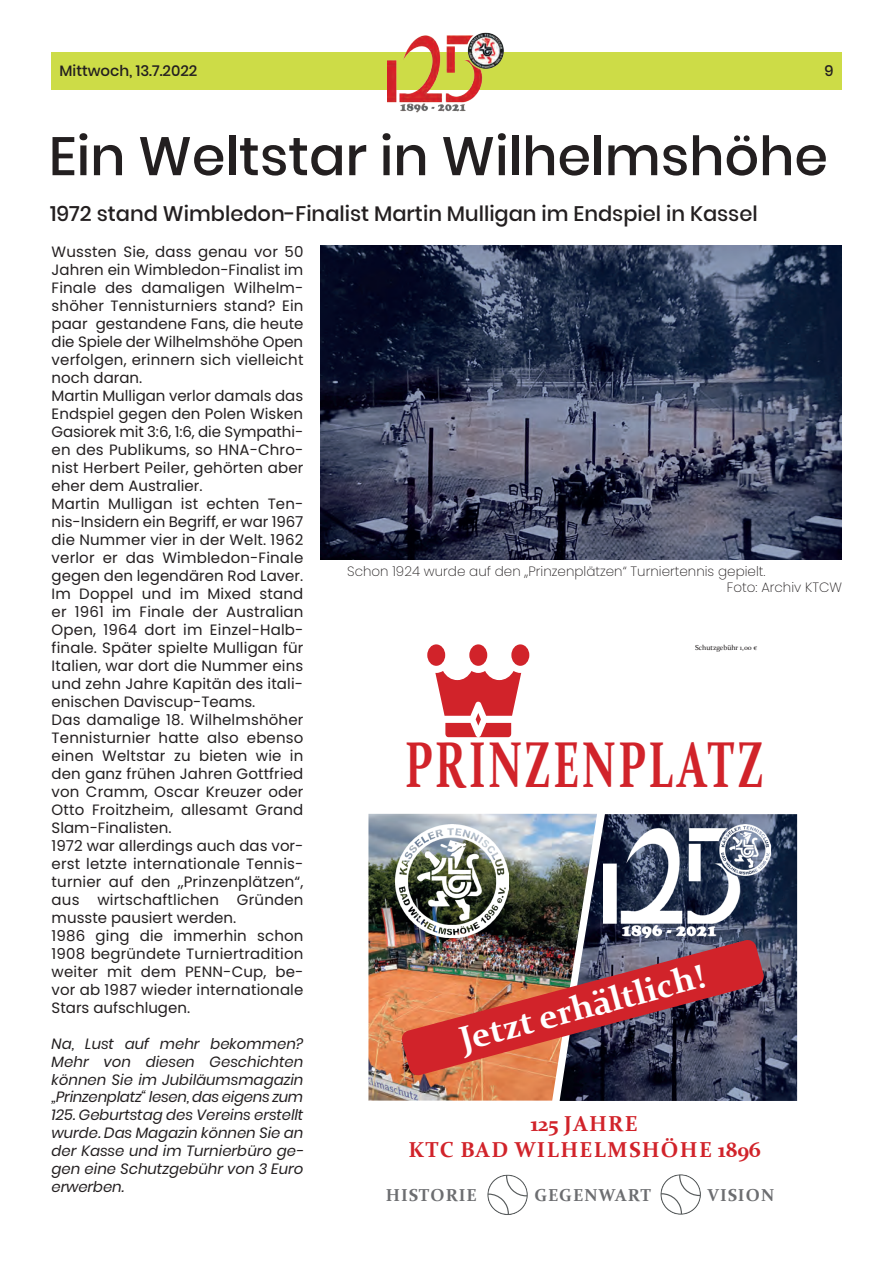
<style>
.page{position:relative;width:893px;height:1263px;background:#fff}
.page>*{position:absolute;margin:0;border:0;box-sizing:border-box;transform-origin:0 0}
.t1{font:700 64.8px "Constantia";letter-spacing:.06em;color:#d1232a;scale:.68 1}
.t2{font:500 54px "Poppins";color:#231f20}
.t3{font:700 34.5px "Constantia";color:#fff}
.t4{font:700 21.6px/26px "Constantia";letter-spacing:.06em;color:#d1232a;text-align:center}
.t5{font:500 21px "Poppins";color:#231f20}
.t6{font:700 17.25px "Constantia";letter-spacing:.06em;color:#6c6d70}
.t7{font:15px/18px "Poppins";letter-spacing:.01em;color:#231f20}
.t8{font:500 15px "Poppins";color:#231f20}
.t9{font:italic 14.85px/17.9px "Poppins";color:#231f20;text-align:justify}
.t10{font:200 13.5px/16.2px "Poppins";color:#231f20}
.t11{font:7.2px "Constantia";color:#231f20}
</style>
<div class="page">
<img style="left:368px;top:814px;width:192px;height:286px">
<img style="left:560px;top:814px;width:237px;height:287px">
<div style="left:469px;top:644px;width:18px;height:22px;background:#d1232a;border-radius:50%"></div>
<div style="left:427px;top:644px;width:18px;height:22px;background:#d1232a;border-radius:50%"></div>
<div style="left:511px;top:644px;width:18px;height:22px;background:#d1232a;border-radius:50%"></div>
<svg style="left:435px;top:671px;width:86px;height:66px"></svg>
<img style="left:603px;top:824px;width:167px;height:113px">
<img style="left:395px;top:824px;width:114px;height:113px">
<svg style="left:487px;top:1174px;width:41px;height:41px"></svg>
<svg style="left:660px;top:1174px;width:41px;height:41px"></svg>
<img style="left:401px;top:939px;width:364px;height:137px">
<div style="left:51px;top:52px;width:791px;height:38px;background:#cddc47"></div>
<img style="left:387px;top:32px;width:117px;height:81px">
<img style="left:320px;top:245px;width:522px;height:315px">
<p class="t8" style="left:60px;top:62px;width:139px">Mittwoch, 13.7.2022</p>
<p class="t8" style="left:824px;top:62px;width:11px">9</p>
<h2 class="t2" style="left:49px;top:125px;width:781px">Ein Weltstar in Wilhelmshöhe</h2>
<h3 class="t5" style="left:50px;top:201px;width:709px">1972 stand Wimbledon-Finalist Martin Mulligan im Endspiel in Kassel</h3>
<p class="t7" style="left:52px;top:243px;width:253px">Wussten Sie, dass genau vor 50<br>Jahren ein Wimbledon-Finalist im<br>Finale des damaligen Wilhelm&shy;shöher Tennisturniers stand? Ein paar gestandene Fans, die heute die Spiele der Wilhelmshöhe Open verfolgen, erinnern sich vielleicht noch daran.<br>Martin Mulligan verlor damals das<br>Endspiel gegen den Polen Wisken<br>Gasiorek mit 3:6, 1:6, die Sympathi&shy;en des Publikums, so HNA-Chro&shy;nist Herbert Peiler, gehörten aber eher dem Australier.<br>Martin Mulligan ist echten Ten&shy;nis-Insidern ein Begriff, er war 1967 die Nummer vier in der Welt. 1962 verlor er das Wimbledon-Finale gegen den legendären Rod Laver.<br>Im Doppel und im Mixed stand er 1961 im Finale der Australian<br>Open, 1964 dort im Einzel-Halb&shy;finale. Später spielte Mulligan für<br>Italien, war dort die Nummer eins und zehn Jahre Kapitän des itali&shy;enischen Daviscup-Teams.<br>Das damalige 18. Wilhelmshöher<br>Tennisturnier hatte also ebenso einen Weltstar zu bieten wie in den ganz frühen Jahren Gottfried von Cramm, Oscar Kreuzer oder<br>Otto Froitzheim, allesamt Grand<br>Slam-Finalisten.<br>1972 war allerdings auch das vor&shy;erst letzte internationale Tennis&shy;turnier auf den „Prinzenplätzen“, aus wirtschaftlichen Gründen musste pausiert werden.<br>1986 ging die immerhin schon<br>1908 begründete Turniertradition weiter mit dem PENN-Cup, be&shy;vor ab 1987 wieder internationale<br>Stars aufschlugen.</p>
<p class="t9" style="left:52px;top:1035px;width:253px">Na, Lust auf mehr bekommen?<br>Mehr von diesen Geschichten können Sie im Jubiläumsmagazin „Prinzenplatz“ lesen, das eigens zum 125. Geburtstag des Vereins erstellt wurde. Das Magazin können Sie an der Kasse und im Turnierbüro ge&shy;gen eine Schutzgebühr von 3 Euro erwerben.</p>
<p class="t10" style="left:727px;top:563px;width:117px;text-indent:-380px">Schon 1924 wurde auf den „Prinzenplätzen“ Turniertennis gepielt.<br>Foto: Archiv KTCW</p>
<p class="t11" style="left:695px;top:643px;width:64px">Schutzgebühr 1,00 €</p>
<h1 class="t1" style="left:405px;top:720px;width:529px">PRINZENPLATZ</h1>
<h3 class="t3" style="left:454px;top:1017px;width:254px;rotate:-15deg">Jetzt erhältlich!</h3>
<h3 class="t4" style="left:408px;top:1110px;width:354px">125 JAHRE<br>KTC BAD WILHELMSHÖHE 1896</h3>
<p class="t6" style="left:386px;top:1183px;width:93px">HISTORIE</p>
<p class="t6" style="left:534px;top:1183px;width:118px">GEGENWART</p>
<p class="t6" style="left:707px;top:1183px;width:68px">VISION</p>
</div>
